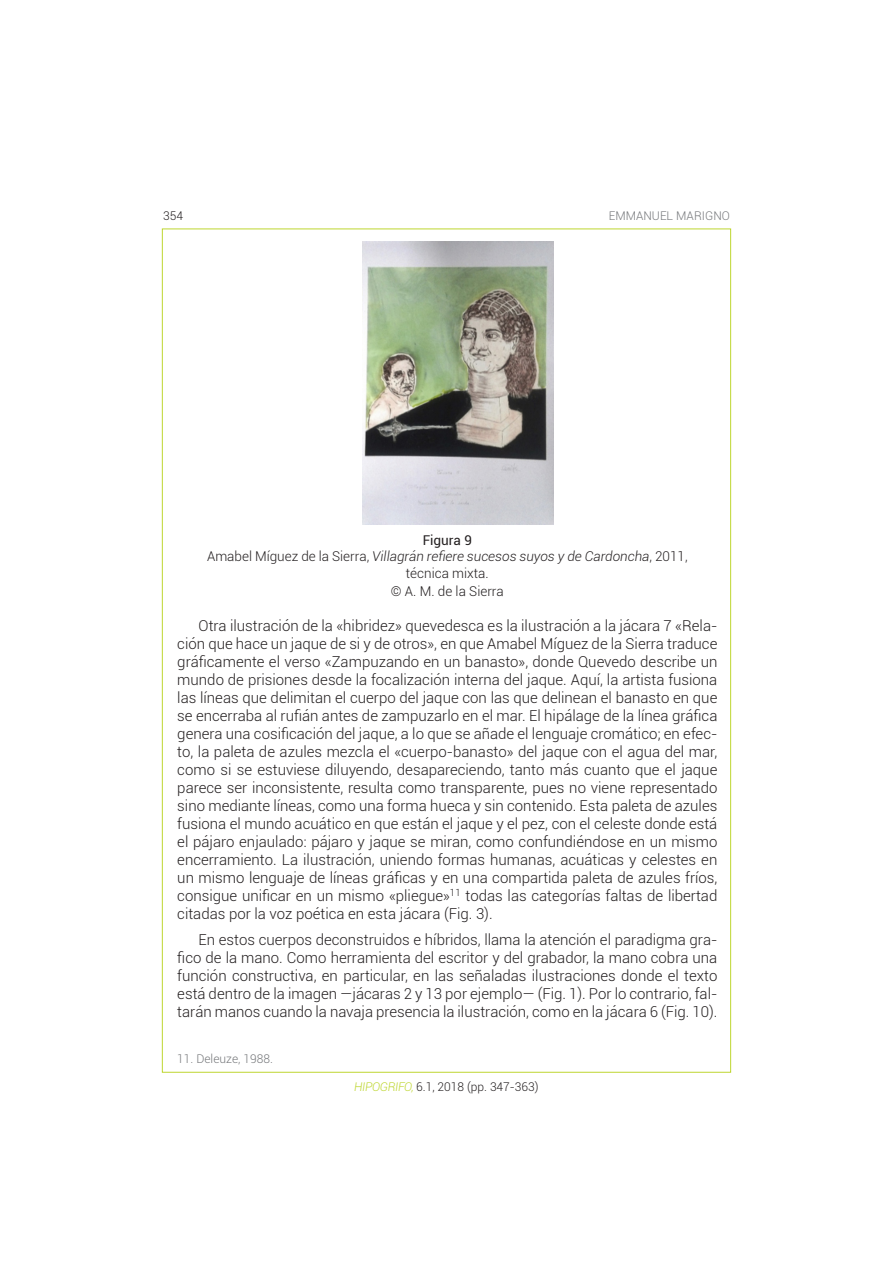
<style>
.page{position:relative;width:893px;height:1263px;background:#fff}
.page>*{position:absolute;margin:0;border:0;box-sizing:border-box;transform-origin:0 0}
.Texto_HG{font:300 15px/18px "Roboto";color:#231f20;text-align:justify}
.Pie_de_foto{font:300 13.5px/16.2px "Roboto";color:#231f20;text-align:center}
.t1{font:300 12px "Roboto";color:#231f20}
.Texto_nota_pie_HG{font:300 12px "Roboto";color:#76787b}
.s1{font-weight:400}
.s2{font-style:italic}
.s3{font-style:italic;color:#bed630}
</style>
<div class="page">
<img style="left:363px;top:241px;width:190px;height:284px">
<p class="t1" style="left:163px;top:207px;width:21px">354</p>
<p class="Texto_nota_pie_HG" style="left:609px;top:207px;width:123px">EMMANUEL MARIGNO</p>
<p class="Pie_de_foto" style="left:207px;top:532px;width:482px"><span class="s1">Figura 9<br></span>Amabel Míguez de la Sierra, <span class="s2">Villagrán refiere sucesos suyos y de Cardoncha</span>, 2011, técnica mixta.</p>
<p class="Pie_de_foto" style="left:391px;top:582px;width:114px">© A. M. de la Sierra</p>
<p class="Texto_HG" style="left:177px;top:616px;width:542px;text-indent:21px">Otra ilustración de la «hibridez» quevedesca es la ilustración a la jácara 7 «Rela&shy;ción que hace un jaque de si y de otros», en que Amabel Míguez de la Sierra traduce gráficamente el verso «Zampuzando en un banasto», donde Quevedo describe un mundo de prisiones desde la focalización interna del jaque. Aquí, la artista fusiona las líneas que delimitan el cuerpo del jaque con las que delinean el banasto en que se encerraba al rufián antes de zampuzarlo en el mar. El hipálage de la línea gráfica genera una cosificación del jaque, a lo que se añade el lenguaje cromático; en efec&shy;to, la paleta de azules mezcla el «cuerpo-banasto» del jaque con el agua del mar, como si se estuviese diluyendo, desapareciendo, tanto más cuanto que el jaque parece ser inconsistente, resulta como transparente, pues no viene representado sino mediante líneas, como una forma hueca y sin contenido. Esta paleta de azules fusiona el mundo acuático en que están el jaque y el pez, con el celeste donde está el pájaro enjaulado: pájaro y jaque se miran, como confundiéndose en un mismo encerramiento. La ilustración, uniendo formas humanas, acuáticas y celestes en un mismo lenguaje de líneas gráficas y en una compartida paleta de azules fríos, consigue unificar en un mismo «pliegue»<sup>11</sup> todas las categorías faltas de libertad citadas por la voz poética en esta jácara (Fig. 3).</p>
<p class="Texto_HG" style="left:177px;top:930px;width:542px;text-indent:21px">En estos cuerpos deconstruidos e híbridos, llama la atención el paradigma gra&shy;fico de la mano. Como herramienta del escritor y del grabador, la mano cobra una función constructiva, en particular, en las señaladas ilustraciones donde el texto está dentro de la imagen —jácaras 2 y 13 por ejemplo— (Fig. 1). Por lo contrario, fal&shy;tarán manos cuando la navaja presencia la ilustración, como en la jácara 6 (Fig. 10).</p>
<p class="Texto_nota_pie_HG" style="left:177px;top:1050px;width:97px">11. Deleuze, 1988.</p>
<p class="t1" style="left:354px;top:1078px;width:186px"><span class="s3">HIPOGRIFO,</span> 6.1, 2018 (pp. 347-363)</p>
</div>
